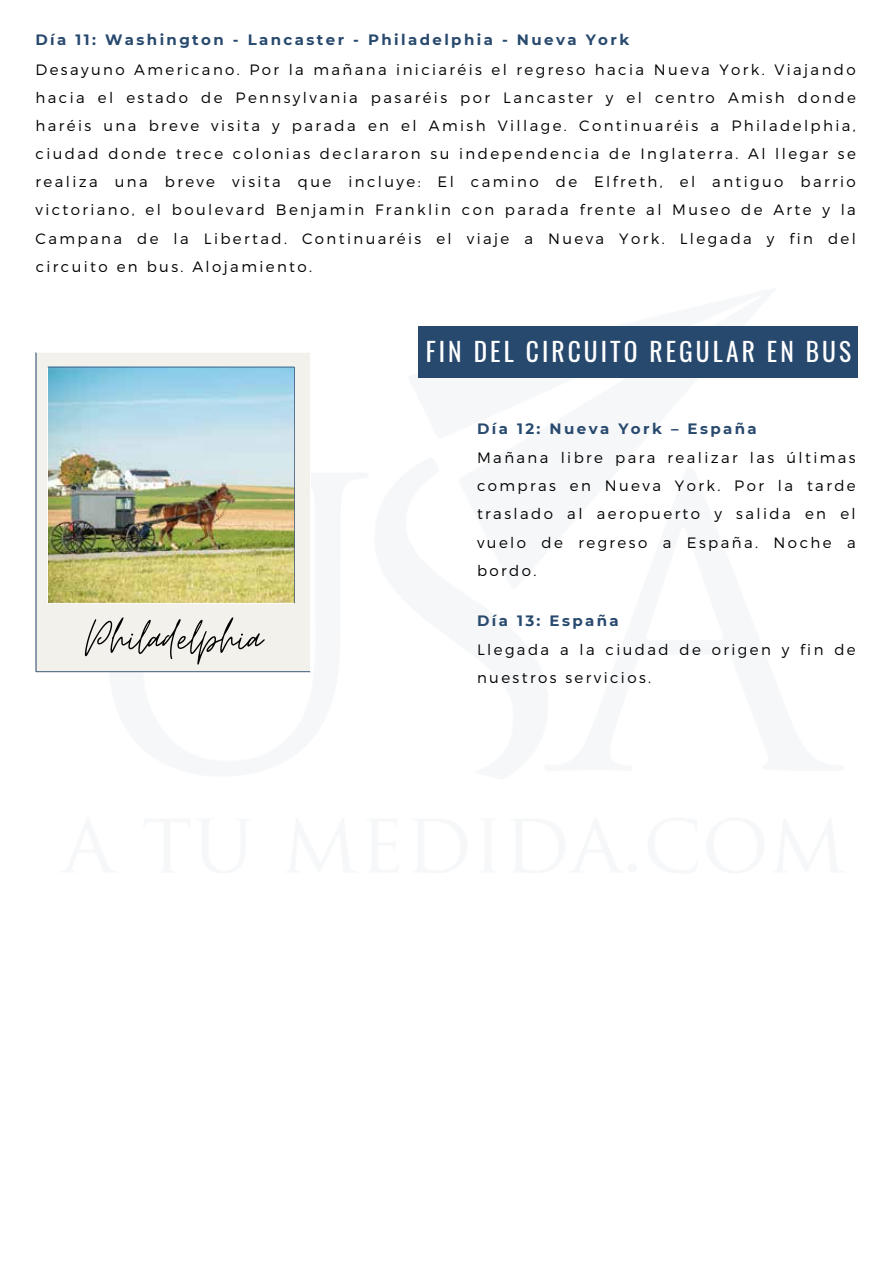
<style>
.page{position:relative;width:894px;height:1264px;background:#fff}
.page>*{position:absolute;margin:0;border:0;box-sizing:border-box;transform-origin:0 0}
.t1{font:53.55px "Moon Time";color:#000}
.t2{font:25.5px "Oswald";letter-spacing:.12em;color:#fff}
.t3{font:300 15px/28px "Montserrat";letter-spacing:.16em;color:#000;text-align:justify}
.t4{font:700 15px "Montserrat";letter-spacing:.16em;color:#28496e}
</style>
<div class="page">
<img style="left:36px;top:352px;width:275px;height:320px">
<div style="left:418px;top:326px;width:439px;height:51px;background:#28496e"></div>
<p class="t4" style="left:35px;top:29px;width:595px">Día 11: Washington - Lancaster - Philadelphia - Nueva York</p>
<p class="t3" style="left:35px;top:57px;width:821px">Desayuno Americano. Por la maÒana iniciarÈis el regreso hacia Nueva York. Viajando hacia el estado de Pennsylvania pasarÈis por Lancaster y el centro Amish donde harÈis una breve visita y parada en el Amish Village. ContinuarÈis a Philadelphia, ciudad donde trece colonias declararon su independencia de Inglaterra. Al llegar se realiza una breve visita que incluye: El camino de Elfreth, el antiguo barrio victoriano, el boulevard Benjamin Franklin con parada frente al Museo de Arte y la Campana de la Libertad. ContinuarÈis el viaje a Nueva York. Llegada y fin del circuito en bus. Alojamiento.</p>
<h2 class="t2" style="left:426px;top:339px;width:426px">FIN DEL CIRCUITO REGULAR EN BUS</h2>
<h1 class="t1" style="left:85px;top:607px;width:179px">Philadelphia</h1>
<p class="t4" style="left:477px;top:418px;width:281px">Día 12: Nueva York – España</p>
<p class="t3" style="left:477px;top:445px;width:380px">MaÒana libre para realizar las ˙ltimas compras en Nueva York. Por la tarde traslado al aeropuerto y salida en el vuelo de regreso a EspaÒa. Noche a bordo.</p>
<p class="t4" style="left:477px;top:610px;width:143px">Día 13: España</p>
<p class="t3" style="left:477px;top:637px;width:380px">Llegada a la ciudad de origen y fin de nuestros servicios.</p>
</div>
